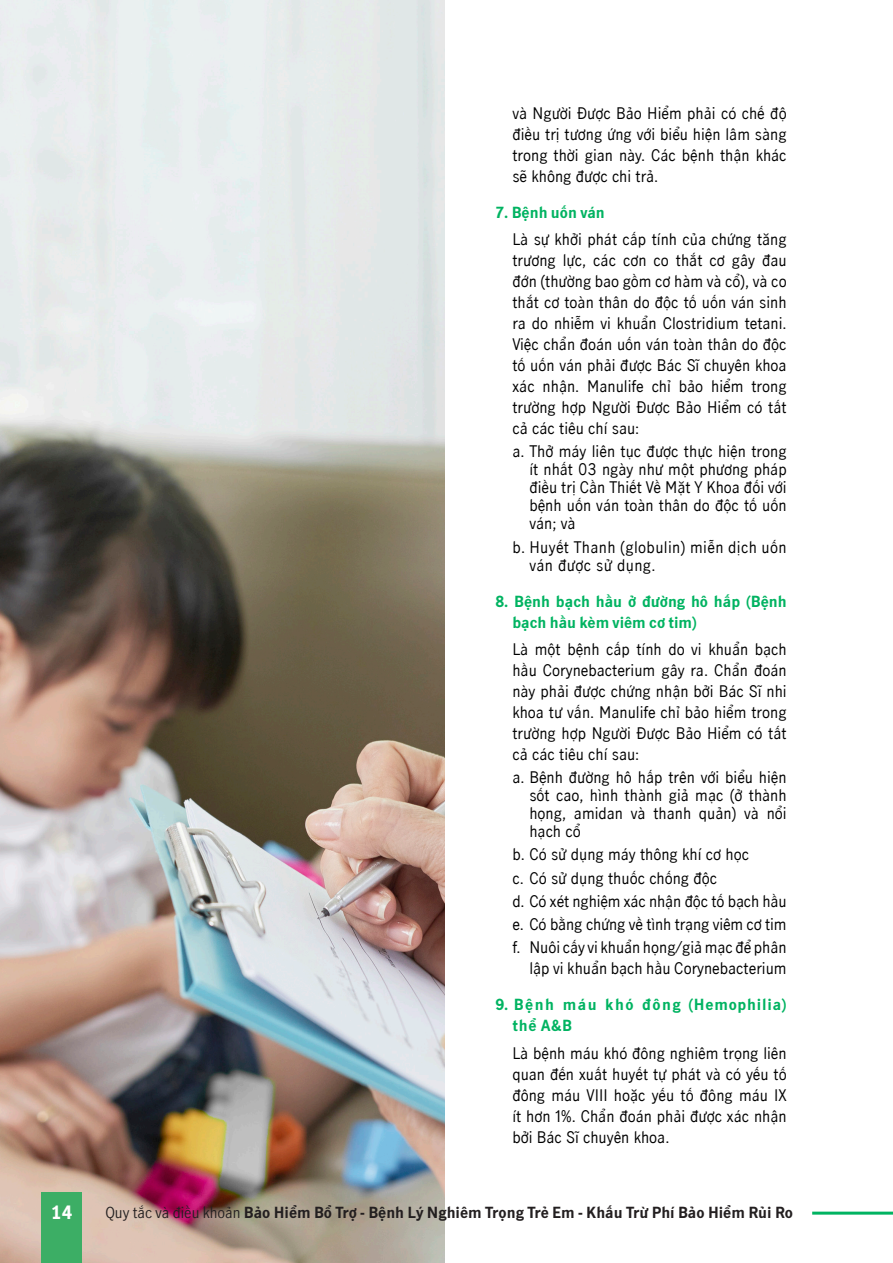
<style>
.page{position:relative;width:893px;height:1263px;background:#fff}
.page>*{position:absolute;margin:0;border:0;box-sizing:border-box;transform-origin:0 0}
.t1{font:700 18px "Manulife JH Sans";color:#fff}
._1__Paragraph_Style{font:15px/21px "Manulife JH Sans";color:#000;text-align:justify}
.t2{font:700 15px "Manulife JH Sans";color:#231f20}
._1__Paragraph_Style-2{font:700 15px/21px "Manulife JH Sans";color:#00b361}
._1__Paragraph_Style-3{font:15px/18px "Manulife JH Sans";letter-spacing:.025em;color:#000}
._1__Paragraph_Style-4{font:700 15px/21px "Manulife JH Sans";letter-spacing:.05em;color:#00b361}
.s1{font-weight:400}
</style>
<div class="page">
<img style="left:0;top:0;width:444px;height:1262px">
<div style="left:41px;top:1193px;width:41px;height:70px;background:#3cae65"></div>
<hr style="left:812px;top:1211px;width:81px;height:3px;background:#00b361">
<p class="_1__Paragraph_Style" style="left:512px;top:102px;width:276px">và Người Được Bảo Hiểm phải có chế độ điều trị tương ứng với biểu hiện lâm sàng trong thời gian này. Các bệnh thận khác sẽ không được chi trả.</p>
<p class="_1__Paragraph_Style-2" style="left:495px;top:201px;width:111px">7. Bệnh uốn ván</p>
<p class="_1__Paragraph_Style" style="left:512px;top:228px;width:276px">Là sự khởi phát cấp tính của chứng tăng trương lực, các cơn co thắt cơ gây đau đớn (thường bao gồm cơ hàm và cổ), và co thắt cơ toàn thân do độc tố uốn ván sinh ra do nhiễm vi khuẩn Clostridium tetani.<br>Việc chẩn đoán uốn ván toàn thân do độc tố uốn ván phải được Bác Sĩ chuyên khoa xác nhận. Manulife chỉ bảo hiểm trong trường hợp Người Được Bảo Hiểm có tất cả các tiêu chí sau:</p>
<p class="_1__Paragraph_Style" style="left:529px;top:442px;width:259px;line-height:18px;text-indent:-17px">a. Thở máy liên tục được thực hiện trong ít nhất 03 ngày như một phương pháp điều trị Cần Thiết Về Mặt Y Khoa đối với bệnh uốn ván toàn thân do độc tố uốn ván; và</p>
<p class="_1__Paragraph_Style-3" style="left:529px;top:537px;width:259px;text-indent:-17px">b. Huyết Thanh (globulin) miễn dịch uốn ván được sử dụng.</p>
<p class="_1__Paragraph_Style-2" style="left:512px;top:590px;width:276px;text-indent:-17px">8. Bệnh bạch hầu ở đường hô hấp (Bệnh bạch hầu kèm viêm cơ tim)</p>
<p class="_1__Paragraph_Style" style="left:512px;top:638px;width:276px">Là một bệnh cấp tính do vi khuẩn bạch hầu Corynebacterium gây ra. Chẩn đoán này phải được chứng nhận bởi Bác Sĩ nhi khoa tư vấn. Manulife chỉ bảo hiểm trong trường hợp Người Được Bảo Hiểm có tất cả các tiêu chí sau:</p>
<p class="_1__Paragraph_Style" style="left:529px;top:768px;width:259px;line-height:18px;text-indent:-17px">a. Bệnh đường hô hấp trên với biểu hiện sốt cao, hình thành giả mạc (ở thành họng, amidan và thanh quản) và nổi hạch cổ</p>
<p class="_1__Paragraph_Style" style="left:512px;top:843px;width:238px">b. Có sử dụng máy thông khí cơ học</p>
<p class="_1__Paragraph_Style" style="left:512px;top:867px;width:206px">c. Có sử dụng thuốc chống độc</p>
<p class="_1__Paragraph_Style" style="left:512px;top:890px;width:276px">d. Có xét nghiệm xác nhận độc tố bạch hầu</p>
<p class="_1__Paragraph_Style" style="left:512px;top:913px;width:276px">e. Có bằng chứng về tình trạng viêm cơ tim</p>
<p class="_1__Paragraph_Style" style="left:512px;top:936px;width:276px;text-align:right">f. Nuôi cấy vi khuẩn họng/giả mạc để phân lập vi khuẩn bạch hầu Corynebacterium</p>
<p class="_1__Paragraph_Style-4" style="left:512px;top:993px;width:276px;text-indent:-17px">9. Bệnh máu khó đông (Hemophilia) thể A&amp;B</p>
<p class="_1__Paragraph_Style" style="left:512px;top:1042px;width:276px">Là bệnh máu khó đông nghiêm trọng liên quan đến xuất huyết tự phát và có yếu tố đông máu VIII hoặc yếu tố đông máu IX ít hơn 1%. Chẩn đoán phải được xác nhận bởi Bác Sĩ chuyên khoa.</p>
<p class="t1" style="left:51px;top:1200px;width:23px">14</p>
<p class="t2" style="left:105px;top:1202px;width:689px"><span class="s1">Quy tắc và điều khoản</span> Bảo Hiểm Bổ Trợ - Bệnh Lý Nghiêm Trọng Trẻ Em - Khấu Trừ Phí Bảo Hiểm Rủi Ro</p>
</div>
